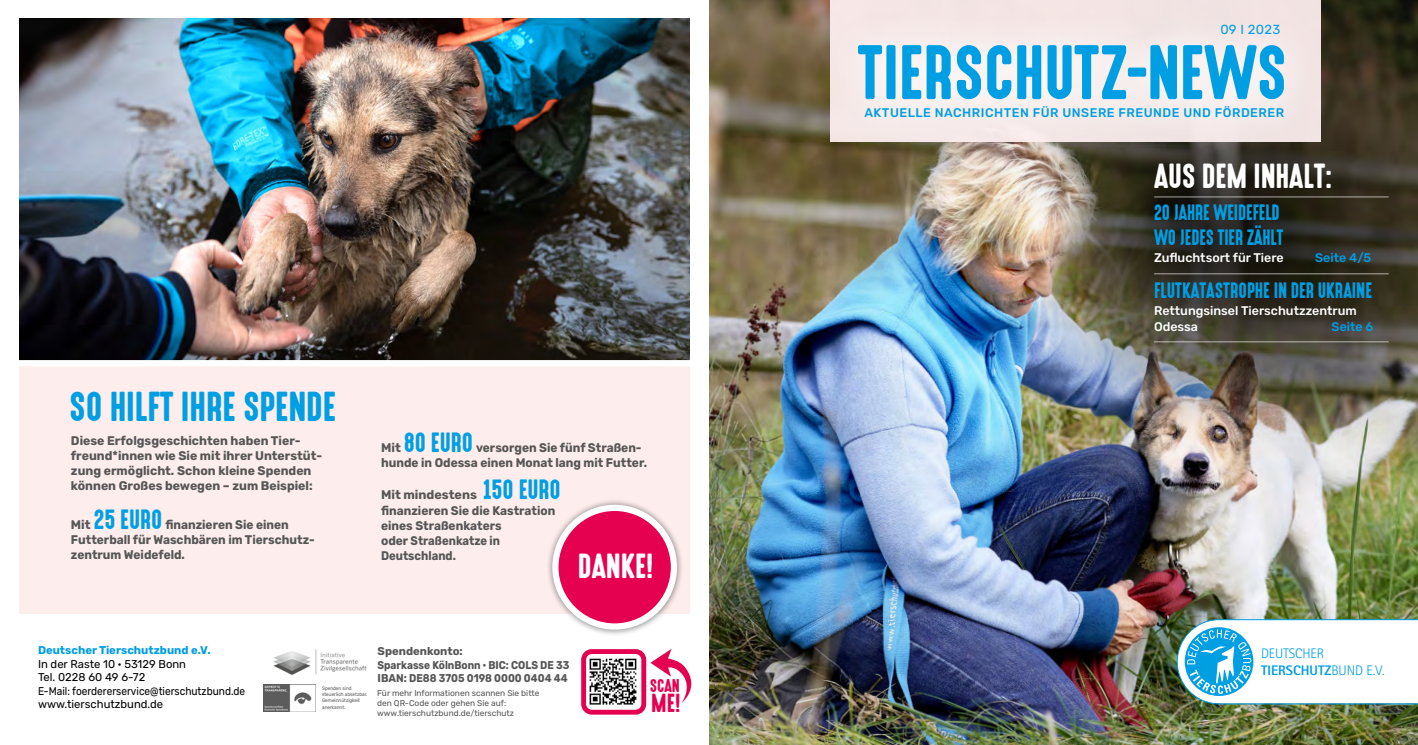
<style>
.page{position:relative;width:1418px;height:745px;background:#fff}
.page>*{position:absolute;margin:0;border:0;box-sizing:border-box;transform-origin:0 0}
.t1{font:69px "High Voltage";color:#009ee3}
.t2{font:37.5px "High Voltage";color:#009ee3}
.t3{font:31.25px "High Voltage";color:#fff}
.t4{font:23.38px "High Voltage";color:#e50050}
.t5{font:20px/25px "High Voltage";color:#009ee3;scale:.92 1}
.t6{font:20px "High Voltage";color:#009ee3;scale:.95 1}
.t7{font:16.62px "High Voltage";color:#e50050}
.t8{font:800 13.88px "Rotis Sans Serif";color:#009ee3}
.t9{font:300 13.88px "Rotis Sans Serif";color:#009ee3}
.t10{font:800 13.62px "Rotis Sans Serif";color:#009ee3}
.t11{font:300 13.62px "Rotis Sans Serif";color:#009ee3}
.t12{font:13.12px "Rubik";letter-spacing:.02em;color:#009ee3}
.t13{font:700 12.5px/15px "Rubik";color:#565656}
.t14{font:500 12.5px "Rubik";letter-spacing:.04em;color:#009ee3}
.t15{font:500 12.5px/16px "Rubik";color:#fff}
.t16{font:11.25px/13.5px "Rubik";color:#000}
.t17{font:700 11.25px/13.5px "Rubik";color:#565656}
.t18{font:700 11.25px "Rubik";color:#009ee3}
.t19{font:8.38px/10px "Rubik";color:#565656}
.t20{font:5px/6.2px "Rubik";color:#565656;scale:.93 1}
.s1{font-family:"High Voltage";font-weight:400;font-size:25px;color:#009ee3}
.s2{font-weight:300}
</style>
<div class="page">
<img style="left:709px;top:0;width:708px;height:744px">
<img style="left:263px;top:684px;width:53px;height:26px">
<img style="left:266px;top:649px;width:101px;height:39px">
<img style="left:589px;top:658px;width:48px;height:47px">
<div style="left:581px;top:648px;width:65px;height:66px;border:5px solid #e50050;border-radius:8px"></div>
<svg style="left:650px;top:649px;width:42px;height:53px"></svg>
<div style="left:1037px;top:46px;width:380px;height:399px;background:#000;opacity:.8"></div>
<hr style="left:1154px;top:196px;width:234px;height:1px;background:#fff">
<hr style="left:1154px;top:273px;width:234px;height:1px;background:#fff">
<hr style="left:1153px;top:341px;width:235px;height:1px;background:#fff">
<div style="left:830px;top:0;width:491px;height:141px;background:#f3e4e3"></div>
<div style="left:827px;top:12px;width:489px;height:138px;background:#f6ebea"></div>
<div style="left:19px;top:361px;width:671px;height:252px;background:#fdeded"></div>
<img style="left:19px;top:19px;width:670px;height:341px">
<div style="left:545px;top:498px;width:138px;height:138px;background:#000;opacity:.5"></div>
<div style="left:555px;top:507px;width:119px;height:119px;background:#e50050;border-radius:50%"></div>
<div style="left:552px;top:504px;width:125px;height:125px;border:6px solid #fff;border-radius:50%"></div>
<div style="left:10px;top:360px;width:683px;height:6px;background:#fff"></div>
<svg style="left:1176px;top:618px;width:241px;height:86px"></svg>
<h2 class="t2" style="left:69px;top:385px;width:268px">SO HILFT IHRE SPENDE</h2>
<p class="t13" style="left:71px;top:433px;width:253px">Diese Erfolgsgeschichten haben Tier&shy;freund*innen wie Sie mit ihrer Unterstüt&shy;zung ermöglicht. Schon kleine Spenden können Großes bewegen – zum Beispiel:</p>
<p class="t13" style="left:71px;top:516px;width:245px">Mit <span class="s1">25 EURO</span> finanzieren Sie einen<br>Futterball für Waschbären im Tierschutz&shy;zentrum Weidefeld.</p>
<p class="t13" style="left:381px;top:440px;width:267px">Mit <span class="s1">80 EURO</span> versorgen Sie fünf Straßen&shy;hunde in Odessa einen Monat lang mit Futter.</p>
<p class="t13" style="left:381px;top:487px;width:181px">Mit mindestens <span class="s1">150 EURO </span>finanzieren Sie die Kastration eines Straßenkaters<br>oder Straßenkatze in<br>Deutschland.</p>
<h3 class="t3" style="left:578px;top:549px;width:77px">DANKE!</h3>
<p class="t18" style="left:38px;top:643px;width:174px">Deutscher Tierschutzbund e.V.</p>
<p class="t16" style="left:38px;top:657px;width:209px">In der Raste 10 · 53129 Bonn<br>Tel. 0228 60 49 6-72<br>E-Mail: foerdererservice@tierschutzbund.de www.tierschutzbund.de</p>
<p class="t20" style="left:322px;top:684px;width:50px">Spenden sind steuerlich absetzbar.<br>Gemeinnützigkeit anerkannt.</p>
<p class="t17" style="left:377px;top:644px;width:193px">Spendenkonto:<br>Sparkasse KölnBonn · BIC: COLS DE 33<br>IBAN: DE88 3705 0198 0000 0404 44</p>
<p class="t19" style="left:377px;top:687px;width:164px">Für mehr Informationen scannen Sie bitte den QR-Code oder gehen Sie auf: www.tierschutzbund.de/tierschutz</p>
<h3 class="t7" style="left:650px;top:676px;width:31px">SCAN</h3>
<h3 class="t4" style="left:651px;top:689px;width:31px">ME!</h3>
<p class="t12" style="left:1220px;top:22px;width:61px">09 I 2023</p>
<h1 class="t1" style="left:858px;top:35px;width:430px">TIERSCHUTZ-NEWS</h1>
<p class="t14" style="left:864px;top:105px;width:421px">AKTUELLE NACHRICHTEN FÜR UNSERE FREUNDE UND FÖRDERER</p>
<h3 class="t3" style="left:1153px;top:159px;width:180px">AUS DEM INHALT:</h3>
<h3 class="t5" style="left:1153px;top:201px;width:142px">20 JAHRE WEIDEFELD<br>WO JEDES TIER ZÄHLT</h3>
<p class="t15" style="left:1153px;top:250px;width:131px">Zufluchtsort für Tiere</p>
<p class="t14" style="left:1315px;top:250px;width:58px">Seite 4/5</p>
<h3 class="t6" style="left:1153px;top:279px;width:231px">FLUTKATASTROPHE IN DER UKRAINE</h3>
<p class="t15" style="left:1153px;top:302px;width:204px">Rettungsinsel Tierschutzzentrum<br>Odessa</p>
<p class="t14" style="left:1331px;top:319px;width:43px">Seite 6</p>
<p class="t9" style="left:1260px;top:645px;width:65px">DEUTSCHER</p>
<p class="t11" style="left:1259px;top:645px;width:64px">DEUTSCHER</p>
<p class="t8" style="left:1260px;top:661px;width:125px">TIERSCHUTZ<span class="s2">BUND E.V.</span></p>
<p class="t10" style="left:1259px;top:661px;width:123px">TIERSCHUTZ<span class="s2">BUND E.V.</span></p>
</div>
